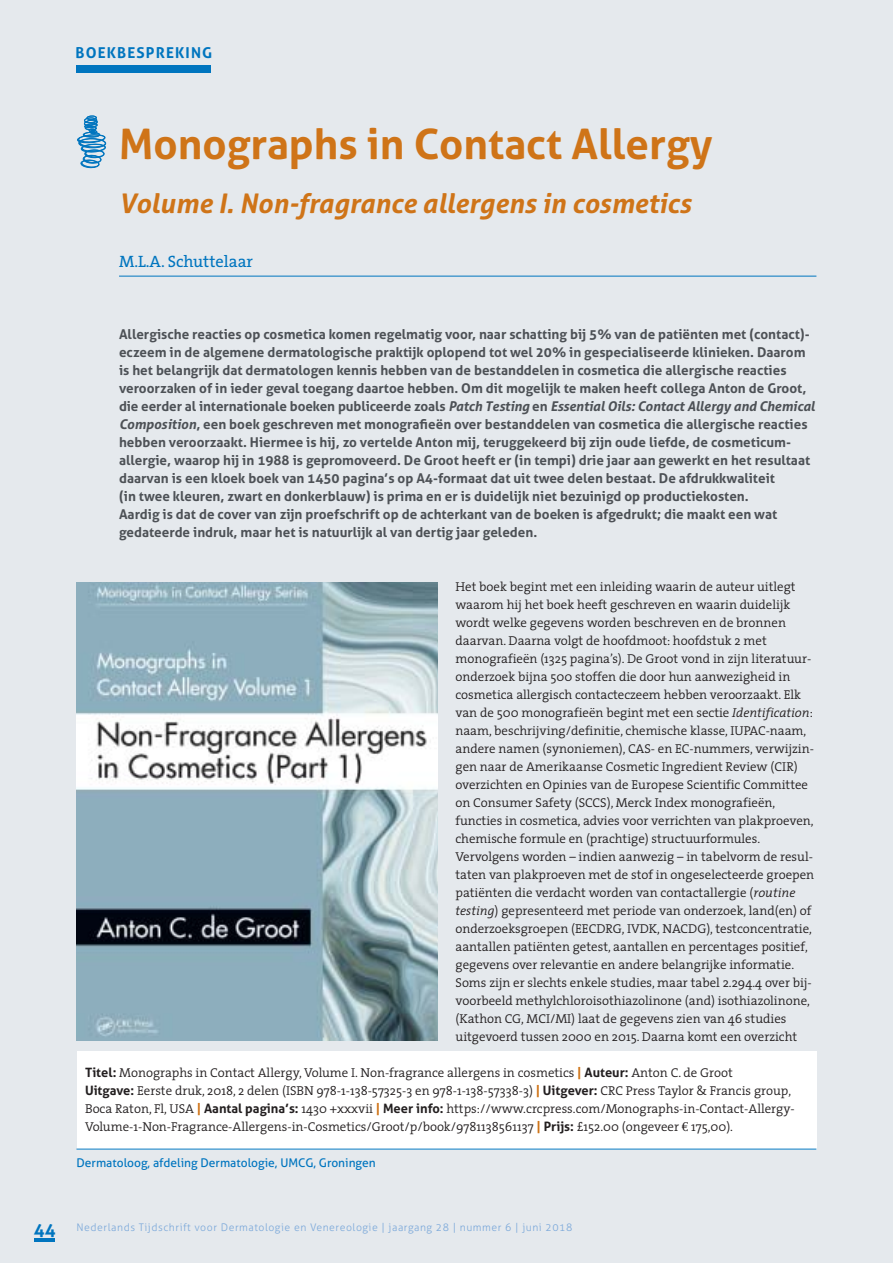
<style>
.page{position:relative;width:893px;height:1263px;background:#e5e9ed}
.page>*{position:absolute;margin:0;border:0;box-sizing:border-box;transform-origin:0 0}
.t1{font:700 42px "Aller";color:#cf7418}
.t2{font:italic 700 27px "Aller";color:#cf7418}
.t3{font:16.5px "The Serif";color:#0075bf}
.t4{font:700 15px "Aller";letter-spacing:.075em;color:#0075bf}
.t5{font:700 13.5px/18px "Aller";color:#4d5156}
.t6{font:300 12.9px/18px "The Serif";color:#231f20}
.t7{font:12px "Aller";color:#0075bf}
.t8{font:300 10.5px "Aller";letter-spacing:.05em;color:#7ca9da}
.s1{font-style:italic}
.s2{font-family:"Aller";font-weight:700}
.s3{font-family:"Aller";font-weight:700;color:#cf7418}
.s4{font-family:"Euro Serif";font-weight:400}
.s5{font-weight:700;font-size:18px;color:#0075bf}
</style>
<div class="page">
<hr style="left:34px;top:1238px;width:21px;height:3px;background:#0075bf">
<svg style="left:77px;top:116px;width:29px;height:52px"></svg>
<div style="left:87px;top:116px;width:10px;height:4px;border:1px solid #0075bf;border-radius:50%"></div>
<div style="left:85px;top:126px;width:12px;height:4px;border:1px solid #0075bf;border-radius:50%"></div>
<hr style="left:119px;top:276px;width:697px;height:1px;background:#0075bf">
<img style="left:77px;top:582px;width:360px;height:458px">
<div style="left:77px;top:65px;width:134px;height:8px;background:#0075bf"></div>
<div style="left:77px;top:1051px;width:739px;height:98px;background:#fff"></div>
<hr style="left:77px;top:1149px;width:739px;height:1px;background:#0075bf">
<p class="t4" style="left:76px;top:47px;width:138px">BOEKBESPREKING</p>
<h1 class="t1" style="left:119px;top:128px;width:595px">Monographs in Contact Allergy</h1>
<h2 class="t2" style="left:119px;top:193px;width:574px">Volume I. Non-fragrance allergens in cosmetics</h2>
<p class="t3" style="left:119px;top:253px;width:136px">M.L.A. Schuttelaar</p>
<p class="t5" style="left:119px;top:327px;width:697px">Allergische reacties op cosmetica komen regelmatig voor, naar schatting bij 5% van de patiënten met (contact)- eczeem in de algemene dermatologische praktijk oplopend tot wel 20% in gespecialiseerde klinieken. Daarom is het belangrijk dat dermatologen kennis hebben van de bestanddelen in cosmetica die allergische reacties veroorzaken of in ieder geval toegang daartoe hebben. Om dit mogelijk te maken heeft collega Anton de Groot, die eerder al internationale boeken publiceerde zoals <span class="s1">Patch Testing</span> en <span class="s1">Essential Oils: Contact Allergy and Chemical Composition</span>, een boek geschreven met monografieën over bestanddelen van cosmetica die allergische reacties hebben veroorzaakt. Hiermee is hij, zo vertelde Anton mij, teruggekeerd bij zijn oude liefde, de cosmeticum&shy;allergie, waarop hij in 1988 is gepromoveerd. De Groot heeft er (in tempi) drie jaar aan gewerkt en het resultaat daarvan is een kloek boek van 1450 pagina’s op A4-formaat dat uit twee delen bestaat. De afdrukkwaliteit<br>(in twee kleuren, zwart en donkerblauw) is prima en er is duidelijk niet bezuinigd op productiekosten.<br>Aardig is dat de cover van zijn proefschrift op de achterkant van de boeken is afgedrukt; die maakt een wat gedateerde indruk, maar het is natuurlijk al van dertig jaar geleden.</p>
<p class="t6" style="left:455px;top:579px;width:360px">Het boek begint met een inleiding waarin de auteur uitlegt waarom hij het boek heeft geschreven en waarin duidelijk wordt welke gegevens worden beschreven en de bronnen daarvan. Daarna volgt de hoofdmoot: hoofdstuk 2 met monografieën (1325 pagina’s). De Groot vond in zijn literatuur&shy;onderzoek bijna 500 stoffen die door hun aanwezigheid in cosmetica allergisch contacteczeem hebben veroorzaakt. Elk van de 500 monografieën begint met een sectie <span class="s1">Identification</span>: naam, beschrijving/definitie, chemische klasse, IUPAC-naam, andere namen (synoniemen), CAS- en EC-nummers, verwijzin&shy;gen naar de Amerikaanse Cosmetic Ingredient Review (CIR) overzichten en Opinies van de Europese Scientific Committee on Consumer Safety (SCCS), Merck Index monografieën, functies in cosmetica, advies voor verrichten van plakproeven, chemische formule en (prachtige) structuurformules.<br>Vervolgens worden – indien aanwezig – in tabelvorm de resul&shy;taten van plakproeven met de stof in ongeselecteerde groepen patiënten die verdacht worden van contactallergie (<span class="s1">routine testing</span>) gepresenteerd met periode van onderzoek, land(en) of onderzoeksgroepen (EECDRG, IVDK, NACDG), testconcentratie, aantallen patiënten getest, aantallen en percentages positief, gegevens over relevantie en andere belangrijke informatie.<br>Soms zijn er slechts enkele studies, maar tabel 2.294.4 over bij&shy;voorbeeld methylchloroisothiazolinone (and) isothiazolinone, (Kathon CG, MCI/MI) laat de gegevens zien van 46 studies uitgevoerd tussen 2000 en 2015. Daarna komt een overzicht</p>
<p class="t6" style="left:85px;top:1065px;width:711px"><span class="s2">Titel:</span> Monographs in Contact Allergy, Volume I. Non-fragrance allergens in cosmetics <span class="s3">|</span> <span class="s2">Auteur:</span> Anton C. de Groot<br><span class="s2">Uitgave:</span> Eerste druk, 2018, 2 delen (ISBN 978-1-138-57325-3 en 978-1-138-57338-3) <span class="s3">|</span> <span class="s2">Uitgever:</span> CRC Press Taylor &amp; Francis group, Boca Raton, Fl, USA <span class="s3">|</span> <span class="s2">Aantal pagina’s:</span> 1430 +xxxvii <span class="s3">|</span> <span class="s2">Meer info:</span> https://www.crcpress.com/Monographs-in-Contact-Allergy-Volume-1-Non-Fragrance-Allergens-in-Cosmetics/Groot/p/book/9781138561137 <span class="s3">|</span> <span class="s2">Prijs:</span> £152.00 (ongeveer <span class="s4">€</span> 175,00).</p>
<p class="t7" style="left:77px;top:1158px;width:301px">Dermatoloog, afdeling Dermatologie, UMCG, Groningen</p>
<p class="t8" style="left:34px;top:1223px;width:540px"><span class="s5">44</span> Nederlands Tijdschrift voor Dermatologie en Venereologie | jaargang 28 | nummer 6 | juni 2018</p>
</div>
